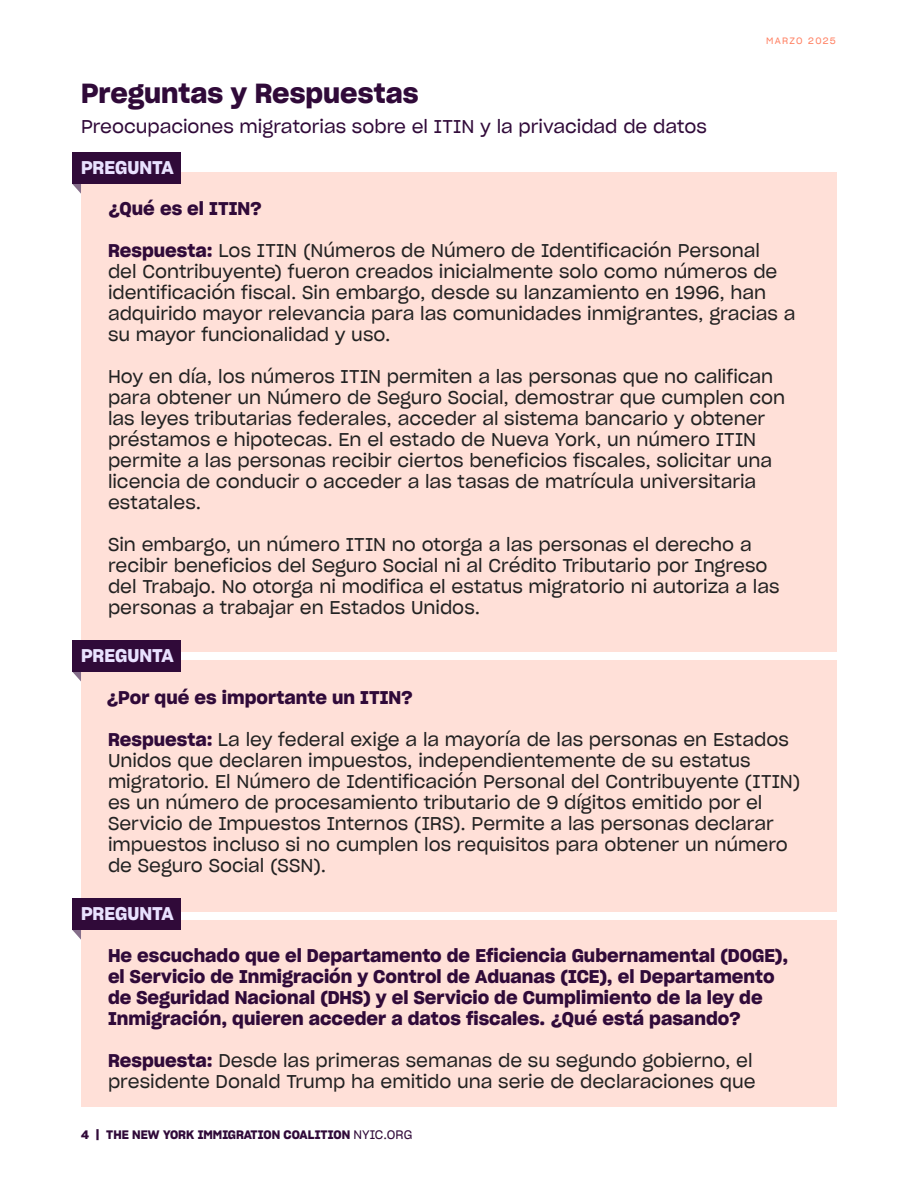
<style>
.page{position:relative;width:918px;height:1188px;background:#fff}
.page>*{position:absolute;margin:0;border:0;box-sizing:border-box;transform-origin:0 0}
.t1{font:27px "Sharp Grotesk Sm Bold 20";color:#300a39}
.t2{font:18px/21px "Sharp Grotesk Book 20";color:#222}
.t3{font:18px/21px "Sharp Grotesk Sm Bold 20";color:#300a39}
.t4{font:18px "Sharp Grotesk Book 20";color:#300a39}
.t5{font:18px "Sharp Grotesk Sm Bold 20";letter-spacing:-.005em;color:#e9e1ff}
.t6{font:12px "Sharp Grotesk Sm Bold 20";color:#300a39}
.t7{font:9px "Sharp Grotesk Book 20";letter-spacing:.145em;color:#ff8264}
.s1{font-family:"Sharp Grotesk Sm Bold 20";color:#300a39}
.s2{font-family:"Sharp Grotesk Book 20"}
</style>
<div class="page">
<div style="left:81px;top:171px;width:756px;height:936px;background:#ffe0d8"></div>
<div style="left:175px;top:653px;width:687px;height:7px;background:#fff"></div>
<div style="left:72px;top:640px;width:109px;height:32px;background:#300a39"></div>
<svg style="left:72px;top:672px;width:9px;height:9px"></svg>
<div style="left:161px;top:912px;width:687px;height:7px;background:#fff"></div>
<div style="left:72px;top:899px;width:109px;height:31px;background:#300a39"></div>
<svg style="left:72px;top:930px;width:9px;height:10px"></svg>
<div style="left:175px;top:165px;width:687px;height:7px;background:#fff"></div>
<div style="left:72px;top:153px;width:109px;height:31px;background:#300a39"></div>
<svg style="left:72px;top:184px;width:9px;height:10px"></svg>
<p class="t7" style="left:766px;top:34px;width:71px">MARZO 2025</p>
<h1 class="t1" style="left:81px;top:71px;width:339px">Preguntas y Respuestas</h1>
<p class="t4" style="left:81px;top:112px;width:627px">Preocupaciones migratorias sobre el ITIN y la privacidad de datos</p>
<p class="t5" style="left:81px;top:153px;width:94px">PREGUNTA</p>
<p class="t3" style="left:108px;top:198px;width:155px">¿Qué es el ITIN?</p>
<p class="t2" style="left:108px;top:239px;width:689px"><span class="s1">Respuesta:</span> Los ITIN (Números de Número de Identificación Personal<br>del Contribuyente) fueron creados inicialmente solo como números de identificación fiscal. Sin embargo, desde su lanzamiento en 1996, han adquirido mayor relevancia para las comunidades inmigrantes, gracias a su mayor funcionalidad y uso.</p>
<p class="t2" style="left:108px;top:365px;width:679px">Hoy en día, los números ITIN permiten a las personas que no califican para obtener un Número de Seguro Social, demostrar que cumplen con las leyes tributarias federales, acceder al sistema bancario y obtener préstamos e hipotecas. En el estado de Nueva York, un número ITIN permite a las personas recibir ciertos beneficios fiscales, solicitar una licencia de conducir o acceder a las tasas de matrícula universitaria estatales.</p>
<p class="t2" style="left:108px;top:533px;width:673px">Sin embargo, un número ITIN no otorga a las personas el derecho a recibir beneficios del Seguro Social ni al Crédito Tributario por Ingreso del Trabajo. No otorga ni modifica el estatus migratorio ni autoriza a las personas a trabajar en Estados Unidos.</p>
<p class="t5" style="left:81px;top:641px;width:94px">PREGUNTA</p>
<p class="t3" style="left:107px;top:687px;width:308px">¿Por qué es importante un ITIN?</p>
<p class="t2" style="left:108px;top:728px;width:694px"><span class="s1">Respuesta:</span> La ley federal exige a la mayoría de las personas en Estados Unidos que declaren impuestos, independientemente de su estatus migratorio. El Número de Identificación Personal del Contribuyente (ITIN) es un número de procesamiento tributario de 9 dígitos emitido por el Servicio de Impuestos Internos (IRS). Permite a las personas declarar impuestos incluso si no cumplen los requisitos para obtener un número de Seguro Social (SSN).</p>
<p class="t5" style="left:81px;top:899px;width:94px">PREGUNTA</p>
<p class="t3" style="left:108px;top:945px;width:682px">He escuchado que el Departamento de Eficiencia Gubernamental (DOGE), el Servicio de Inmigración y Control de Aduanas (ICE), el Departamento de Seguridad Nacional (DHS) y el Servicio de Cumplimiento de la ley de Inmigración, quieren acceder a datos fiscales. ¿Qué está pasando?</p>
<p class="t2" style="left:108px;top:1049px;width:649px"><span class="s1">Respuesta:</span> Desde las primeras semanas de su segundo gobierno, el presidente Donald Trump ha emitido una serie de declaraciones que</p>
<p class="t6" style="left:81px;top:1125px;width:333px">4 | THE NEW YORK IMMIGRATION COALITION <span class="s2">NYIC.ORG</span></p>
</div>
